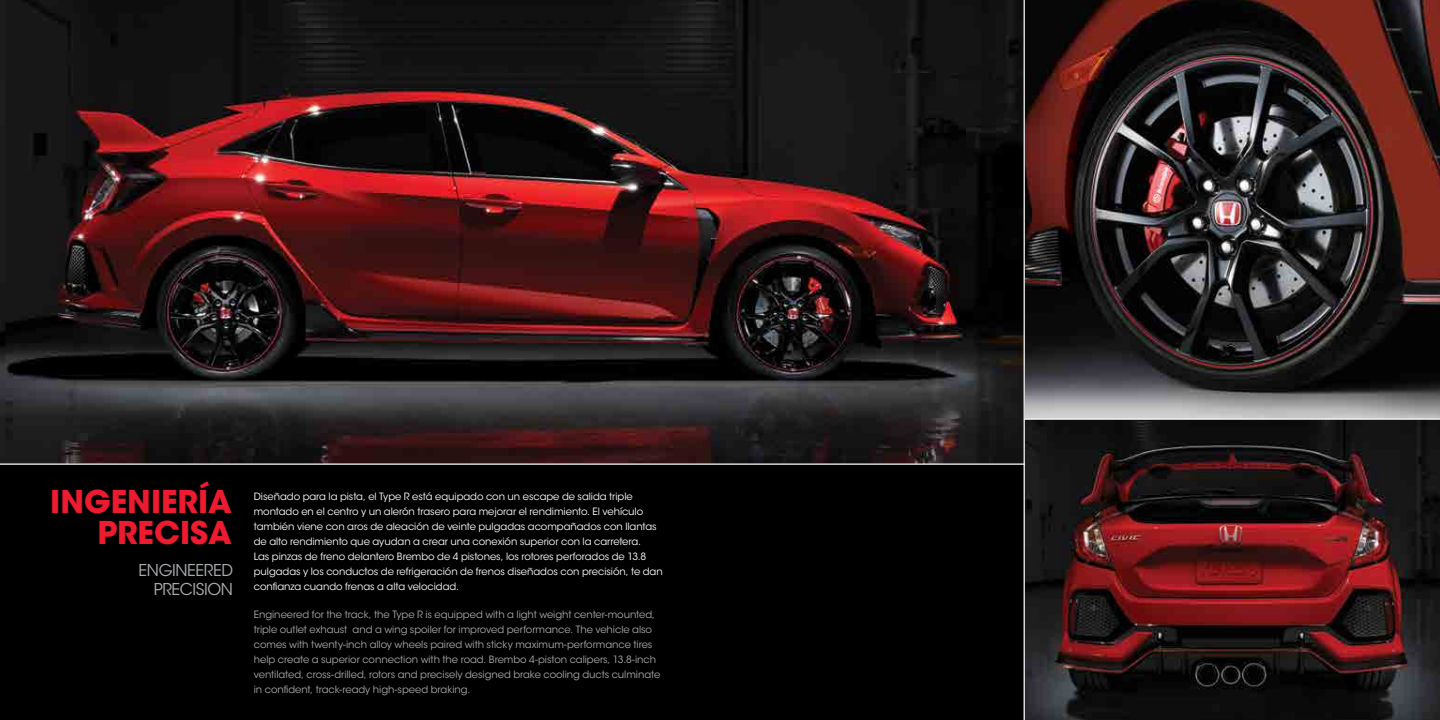
<style>
.page{position:relative;width:1440px;height:720px;background:#fff}
.page>*{position:absolute;margin:0;border:0;box-sizing:border-box;transform-origin:0 0}
.t1{font:700 31.25px/31.2px "ITC Avant Garde Std";color:#ed1b2f;text-align:right}
.t2{font:16.25px/19.5px "ITC Avant Garde Std";letter-spacing:-.025em;color:#a7a9ac;text-align:right}
.t3{font:10px/15px "ITC Avant Garde Std";letter-spacing:-.005em;color:#fff}
.t4{font:10px/15px "ITC Avant Garde Std";letter-spacing:-.005em;color:#a7a9ac}
</style>
<div class="page">
<div style="left:0;top:465px;width:1025px;height:255px;background:#000"></div>
<img style="left:1025px;top:0;width:415px;height:720px">
<img style="left:0;top:0;width:1024px;height:464px">
<hr style="left:1024px;top:0;width:1px;height:720px;background:#fff">
<hr style="left:1024px;top:419px;width:416px;height:1px;background:#fff">
<h1 class="t1" style="left:50px;top:485px;width:183px">INGENIERÍA<br>PRECISA</h1>
<p class="t3" style="left:254px;top:489px;width:410px">Diseñado para la pista, el Type R está equipado con un escape de salida triple montado en el centro y un alerón trasero para mejorar el rendimiento. El vehículo también viene con aros de aleación de veinte pulgadas acompañados con llantas de alto rendimiento que ayudan a crear una conexión superior con la carretera.<br>Las pinzas de freno delantero Brembo de 4 pistones, los rotores perforados de 13.8 pulgadas y los conductos de refrigeración de frenos diseñados con precisión, te dan confianza cuando frenas a alta velocidad.</p>
<p class="t4" style="left:254px;top:608px;width:408px">Engineered for the track, the Type R is equipped with a light weight center-mounted, triple outlet exhaust and a wing spoiler for improved performance. The vehicle also comes with twenty-inch alloy wheels paired with sticky maximum-performance tires help create a superior connection with the road. Brembo 4-piston calipers, 13.8-inch ventilated, cross-drilled, rotors and precisely designed brake cooling ducts culminate in confident, track-ready high-speed braking.</p>
<h2 class="t2" style="left:139px;top:560px;width:96px">ENGINEERED<br>PRECISION</h2>
</div>
